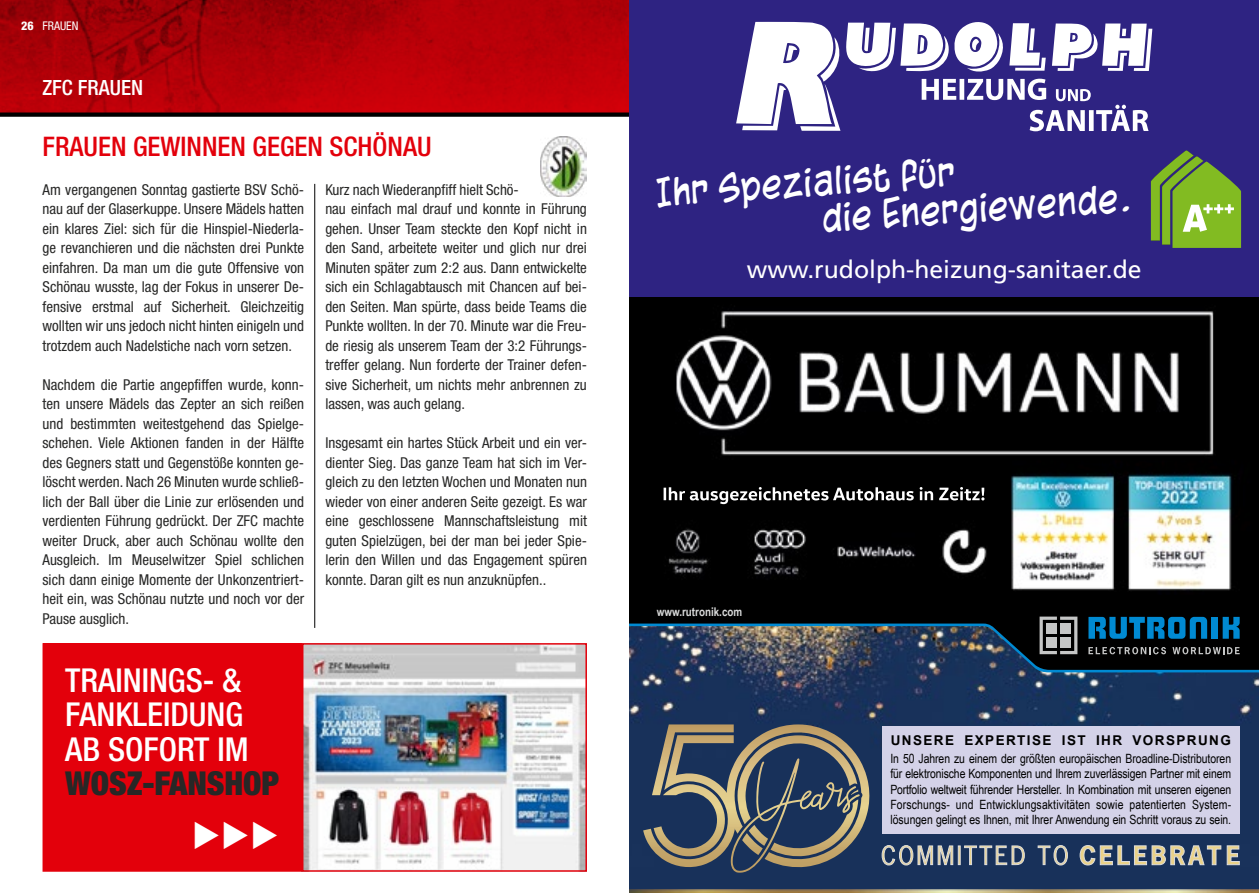
<style>
.page{position:relative;width:1259px;height:893px;background:#fff}
.page>*{position:absolute;margin:0;border:0;box-sizing:border-box;transform-origin:0 0}
.t1{font:37.05px/37.3px "Blambot Casual";color:#fff}
.t2{font:500 condensed 33px/34.5px "Helvetica Neue LT Std";color:#fff}
.t3{font:900 condensed 33px "Helvetica Neue LT Std";letter-spacing:-.005em;color:#272726}
.t4{font:33px "Wingdings 3";color:#fff}
.t5{font:500 condensed 27px "Helvetica Neue LT Std";color:#e3000b}
.t6{font:24.75px "Frutiger LT Com";color:#fff}
.t7{font:500 condensed 21px "Helvetica Neue LT Std";color:#fff}
.t8{font:condensed 15px/19.5px "Helvetica Neue LT Std";color:#272726;text-align:justify}
.t9{font:700 13.5px "Arial";letter-spacing:.105em;color:#000}
.t10{font:12.75px/15.3px "Arial Narrow";letter-spacing:-.01em;color:#000;text-align:justify}
.t11{font:700 12px "Arial Narrow";color:#d9dada}
.t12{font:condensed 12px "Helvetica Neue LT Std";color:#fff}
.t13{font:800 condensed 12px "Helvetica Neue LT Std";color:#fff}
</style>
<div class="page">
<img style="left:0;top:0;width:629px;height:112px">
<svg style="left:0;top:113px;width:629px;height:4px;background:#0f0f0f"></svg>
<div style="left:629px;top:0;width:630px;height:298px;background:#2e2382"></div>
<svg style="left:736px;top:21px;width:416px;height:110px"></svg>
<svg style="left:1151px;top:150px;width:90px;height:98px"></svg>
<img style="left:629px;top:298px;width:630px;height:297px">
<img style="left:629px;top:672px;width:630px;height:217px">
<img style="left:629px;top:889px;width:630px;height:4px">
<svg style="left:643px;top:724px;width:226px;height:149px;background:#575e64"></svg>
<svg style="left:1079px;top:845px;width:160px;height:20px;background:#7e8485"></svg>
<svg style="left:882px;top:845px;width:185px;height:20px;background:#606d80"></svg>
<svg style="left:629px;top:670px;width:630px;height:2px"></svg>
<svg style="left:629px;top:595px;width:630px;height:75px;background:#1a212b"></svg>
<div style="left:1211px;top:617px;width:7px;height:22px;background:#008ad2"></div>
<svg style="left:1222px;top:617px;width:17px;height:22px"></svg>
<svg style="left:1088px;top:617px;width:119px;height:22px;background:#005886"></svg>
<svg style="left:1088px;top:647px;width:78px;height:7px"></svg>
<svg style="left:1172px;top:647px;width:67px;height:7px"></svg>
<svg style="left:1039px;top:617px;width:38px;height:37px"></svg>
<div style="left:1046px;top:623px;width:11px;height:11px;background:#c5c6c6"></div>
<div style="left:1060px;top:623px;width:11px;height:11px;background:#c5c6c6"></div>
<div style="left:1060px;top:637px;width:11px;height:11px;background:#c5c6c6"></div>
<div style="left:1046px;top:637px;width:11px;height:11px;background:#c5c6c6"></div>
<div style="left:882px;top:726px;width:357px;height:107px;background:#d4d2e8"></div>
<img style="left:540px;top:136px;width:47px;height:60px">
<hr style="left:314px;top:184px;width:1px;height:444px;background:#000">
<img style="left:304px;top:645px;width:281px;height:225px">
<div style="left:302px;top:643px;width:285px;height:229px;border:1px solid #e3000b"></div>
<div style="left:43px;top:644px;width:258px;height:227px;background:#e3000b"></div>
<div style="left:43px;top:643px;width:259px;height:229px;border:1px solid #e3000b"></div>
<p class="t13" style="left:21px;top:18px;width:14px">26</p>
<p class="t12" style="left:43px;top:19px;width:38px">FRAUEN</p>
<h3 class="t7" style="left:43px;top:75px;width:102px">ZFC FRAUEN</h3>
<h3 class="t5" style="left:43px;top:130px;width:390px">FRAUEN GEWINNEN GEGEN SCHÖNAU</h3>
<p class="t8" style="left:43px;top:179px;width:263px">Am vergangenen Sonntag gastierte BSV Schö&shy;nau auf der Glaserkuppe. Unsere Mädels hatten ein klares Ziel: sich für die Hinspiel-Niederla&shy;ge revanchieren und die nächsten drei Punkte einfahren. Da man um die gute Offensive von Schönau wusste, lag der Fokus in unserer De&shy;fensive erstmal auf Sicherheit. Gleichzeitig wollten wir uns jedoch nicht hinten einigeln und trotzdem auch Nadelstiche nach vorn setzen.</p>
<p class="t8" style="left:43px;top:374px;width:263px">Nachdem die Partie angepfiffen wurde, konn&shy;ten unsere Mädels das Zepter an sich reißen und bestimmten weitestgehend das Spielge&shy;schehen. Viele Aktionen fanden in der Hälfte des Gegners statt und Gegenstöße konnten ge&shy;löscht werden. Nach 26 Minuten wurde schließ&shy;lich der Ball über die Linie zur erlösenden und verdienten Führung gedrückt. Der ZFC machte weiter Druck, aber auch Schönau wollte den Ausgleich. Im Meuselwitzer Spiel schlichen sich dann einige Momente der Unkonzentriert&shy;heit ein, was Schönau nutzte und noch vor der Pause ausglich.</p>
<p class="t8" style="left:325px;top:179px;width:263px;text-align:left">Kurz nach Wiederanpfiff hielt Schö-<br>nau einfach mal drauf und konnte in Führung gehen. Unser Team steckte den Kopf nicht in den Sand, arbeitete weiter und glich nur drei Minuten später zum 2:2 aus. Dann entwickelte sich ein Schlagabtausch mit Chancen auf bei&shy;den Seiten. Man spürte, dass beide Teams die Punkte wollten. In der 70. Minute war die Freu&shy;de riesig als unserem Team der 3:2 Führungs&shy;treffer gelang. Nun forderte der Trainer defen&shy;sive Sicherheit, um nichts mehr anbrennen zu lassen, was auch gelang.</p>
<p class="t8" style="left:325px;top:433px;width:263px">Insgesamt ein hartes Stück Arbeit und ein ver&shy;dienter Sieg. Das ganze Team hat sich im Ver&shy;gleich zu den letzten Wochen und Monaten nun wieder von einer anderen Seite gezeigt. Es war eine geschlossene Mannschaftsleistung mit guten Spielzügen, bei der man bei jeder Spie&shy;lerin den Willen und das Engagement spüren konnte. Daran gilt es nun anzuknüpfen..</p>
<h2 class="t2" style="left:65px;top:662px;width:185px">TRAININGS- &amp;<br>FANKLEIDUNG<br>AB SOFORT IM</h2>
<h2 class="t3" style="left:65px;top:763px;width:215px">WOSZ-FANSHOP</h2>
<h2 class="t4" style="left:192px;top:816px;width:89px">◆◆◆</h2>
<h1 class="t1" style="left:817px;top:163px;width:311px;text-indent:-163px;rotate:-4deg">Ihr Spezialist für<br>die Energiewende.</h1>
<h3 class="t6" style="left:747px;top:254px;width:396px">www.rudolph-heizung-sanitaer.de</h3>
<p class="t11" style="left:657px;top:602px;width:87px">www.rutronik.com</p>
<p class="t9" style="left:890px;top:731px;width:342px">UNSERE EXPERTISE IST IHR VORSPRUNG</p>
<p class="t10" style="left:890px;top:750px;width:342px">In 50 Jahren zu einem der größten europäischen Broadline-Distributoren für elektronische Komponenten und Ihrem zuverlässigen Partner mit einem Portfolio weltweit führender Hersteller. In Kombination mit unseren eigenen Forschungs- und Entwicklungsaktivitäten sowie patentierten System&shy;lösungen gelingt es Ihnen, mit Ihrer Anwendung ein Schritt voraus zu sein.</p>
</div>
